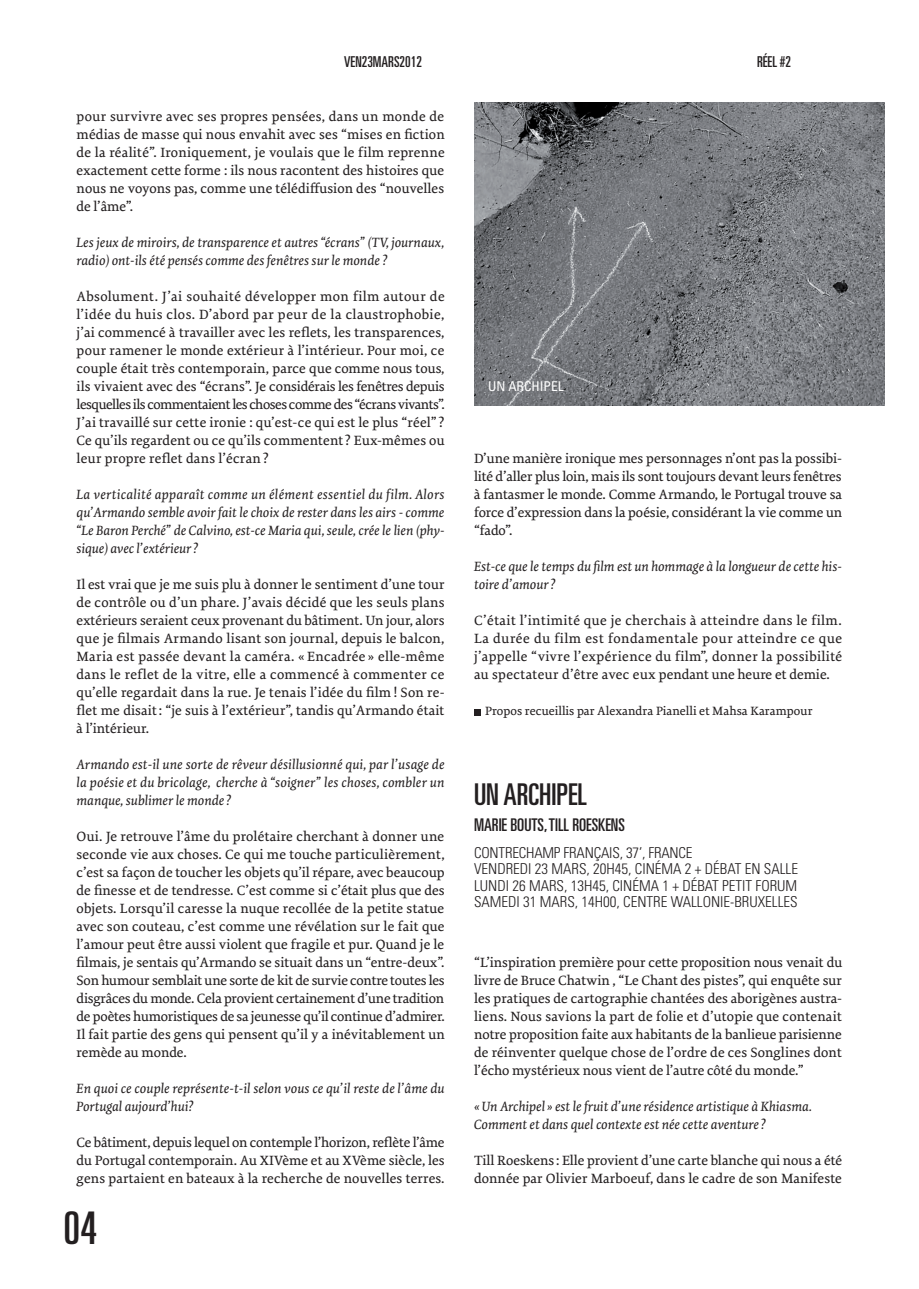
<style>
.page{position:relative;width:919px;height:1289px;background:#fff}
.page>*{position:absolute;margin:0;border:0;box-sizing:border-box;transform-origin:0 0}
.t1{font:ultra-condensed 45px "Univers LT Std";color:#231f20}
.t2{font:ultra-condensed 30px "Univers LT Std";color:#231f20}
.t3{font:ultra-condensed 17.55px "Univers LT Std";color:#231f20}
.t4{font:300 condensed 15px/16.5px "Univers LT Std";color:#231f20}
.t5{font:ultra-condensed 15px "Univers LT Std";color:#231f20}
.t6{font:14.25px/18px "Tiina";letter-spacing:.005em;color:#231f20;text-align:justify}
.t7{font:italic 14.25px/18px "Tiina";letter-spacing:-.01em;color:#231f20}
.t8{font:condensed 13.5px "Univers";color:#fff}
.t9{font:12.75px "Tiina";color:#231f20}
</style>
<div class="page">
<svg style="left:474px;top:709px;width:6px;height:6px"></svg>
<img style="left:474px;top:103px;width:410px;height:303px">
<p class="t5" style="left:344px;top:53px;width:79px">VEN23MARS2012</p>
<p class="t5" style="left:757px;top:53px;width:35px">RÉEL #2</p>
<p class="t6" style="left:77px;top:107px;width:370px">pour survivre avec ses propres pensées, dans un monde de médias de masse qui nous envahit avec ses “mises en fiction de la réalité”. Ironiquement, je voulais que le film reprenne exactement cette forme : ils nous racontent des histoires que nous ne voyons pas, comme une télédiffusion des “nouvelles de l’âme”.</p>
<p class="t7" style="left:77px;top:233px;width:369px">Les jeux de miroirs, de transparence et autres “écrans” (TV, journaux, radio) ont-ils été pensés comme des fenêtres sur le monde ?</p>
<p class="t6" style="left:77px;top:287px;width:370px">Absolument. J’ai souhaité développer mon film autour de l’idée du huis clos. D’abord par peur de la claustrophobie, j’ai commencé à travailler avec les reflets, les transparences, pour ramener le monde extérieur à l’intérieur. Pour moi, ce couple était très contemporain, parce que comme nous tous, ils vivaient avec des “écrans”. Je considérais les fenêtres depuis lesquelles ils commentaient les choses comme des “écrans vivants”.<br>J’ai travaillé sur cette ironie : qu’est-ce qui est le plus “réel” ?<br>Ce qu’ils regardent ou ce qu’ils commentent ? Eux-mêmes ou leur propre reflet dans l’écran ?</p>
<p class="t7" style="left:77px;top:485px;width:369px;text-align:justify">La verticalité apparaît comme un élément essentiel du film. Alors qu’Armando semble avoir fait le choix de rester dans les airs - comme “Le Baron Perché” de Calvino, est-ce Maria qui, seule, crée le lien (phy&shy;sique) avec l’extérieur?</p>
<p class="t6" style="left:77px;top:575px;width:369px">Il est vrai que je me suis plu à donner le sentiment d’une tour de contrôle ou d’un phare. J’avais décidé que les seuls plans extérieurs seraient ceux provenant du bâtiment. Un jour, alors que je filmais Armando lisant son journal, depuis le balcon, Maria est passée devant la caméra. « Encadrée » elle-même dans le reflet de la vitre, elle a commencé à commenter ce qu’elle regardait dans la rue. Je tenais l’idée du film ! Son re&shy;flet me disait: “je suis à l’extérieur”, tandis qu’Armando était à l’intérieur.</p>
<p class="t7" style="left:77px;top:755px;width:370px;text-align:justify">Armando est-il une sorte de rêveur désillusionné qui, par l’usage de la poésie et du bricolage, cherche à “soigner” les choses, combler un manque, sublimer le monde?</p>
<p class="t6" style="left:77px;top:827px;width:370px">Oui. Je retrouve l’âme du prolétaire cherchant à donner une seconde vie aux choses. Ce qui me touche particulièrement, c’est sa façon de toucher les objets qu’il répare, avec beaucoup de finesse et de tendresse. C’est comme si c’était plus que des objets. Lorsqu’il caresse la nuque recollée de la petite statue avec son couteau, c’est comme une révélation sur le fait que l’amour peut être aussi violent que fragile et pur. Quand je le filmais, je sentais qu’Armando se situait dans un “entre-deux”.<br>Son humour semblait une sorte de kit de survie contre toutes les disgrâces du monde. Cela provient certainement d’une tradition de poètes humoristiques de sa jeunesse qu’il continue d’admirer.<br>Il fait partie des gens qui pensent qu’il y a inévitablement un remède au monde.</p>
<p class="t7" style="left:77px;top:1079px;width:369px">En quoi ce couple représente-t-il selon vous ce qu’il reste de l’âme du<br>Portugal aujourd’hui?</p>
<p class="t6" style="left:77px;top:1133px;width:369px">Ce bâtiment, depuis lequel on contemple l’horizon, reflète l’âme du Portugal contemporain. Au XIVème et au XVème siècle, les gens partaient en bateaux à la recherche de nouvelles terres.</p>
<h1 class="t1" style="left:64px;top:1202px;width:35px">04</h1>
<p class="t8" style="left:488px;top:377px;width:77px">UN ARCHIPEL</p>
<p class="t6" style="left:474px;top:449px;width:369px">D’une manière ironique mes personnages n’ont pas la possibi&shy;lité d’aller plus loin, mais ils sont toujours devant leurs fenêtres à fantasmer le monde. Comme Armando, le Portugal trouve sa force d’expression dans la poésie, considérant la vie comme un “fado”.</p>
<p class="t7" style="left:474px;top:557px;width:369px">Est-ce que le temps du film est un hommage à la longueur de cette his&shy;toire d’amour?</p>
<p class="t6" style="left:474px;top:611px;width:370px">C’était l’intimité que je cherchais à atteindre dans le film.<br>La durée du film est fondamentale pour atteindre ce que j’appelle “vivre l’expérience du film”, donner la possibilité au spectateur d’être avec eux pendant une heure et demie.</p>
<p class="t9" style="left:485px;top:702px;width:329px">Propos recueillis par Alexandra Pianelli et Mahsa Karampour</p>
<h2 class="t2" style="left:474px;top:777px;width:114px">UN ARCHIPEL</h2>
<p class="t3" style="left:474px;top:815px;width:152px">MARIE BOUTS, TILL ROESKENS</p>
<p class="t4" style="left:474px;top:844px;width:220px">contrechamp français, 37’, france vendredi 23 mars, 20h45, CINÉMA</p>
<p class="t4" style="left:685px;top:860px;width:29px">2 + DÉBAT</p>
<p class="t4" style="left:744px;top:860px;width:55px">en salle</p>
<p class="t4" style="left:474px;top:877px;width:65px">Lundi 26 MAR</p>
<p class="t4" style="left:556px;top:877px;width:242px">S, 13H45, Cinéma 1 + débat petit forum</p>
<p class="t4" style="left:474px;top:893px;width:76px">samedi 31 MAR</p>
<p class="t4" style="left:567px;top:893px;width:230px">S, 14h00, Centre wallonie-bruxelles</p>
<p class="t6" style="left:474px;top:953px;width:369px">“L’inspiration première pour cette proposition nous venait du livre de Bruce Chatwin , “Le Chant des pistes”, qui enquête sur les pratiques de cartographie chantées des aborigènes austra&shy;liens. Nous savions la part de folie et d’utopie que contenait notre proposition faite aux habitants de la banlieue parisienne de réinventer quelque chose de l’ordre de ces Songlines dont l’écho mystérieux nous vient de l’autre côté du monde.”</p>
<p class="t7" style="left:474px;top:1097px;width:339px">«Un Archipel » est le fruit d’une résidence artistique à Khiasma.<br>Comment et dans quel contexte est née cette aventure?</p>
<p class="t6" style="left:474px;top:1151px;width:370px">Till Roeskens : Elle provient d’une carte blanche qui nous a été donnée par Olivier Marboeuf, dans le cadre de son Manifeste</p>
</div>
